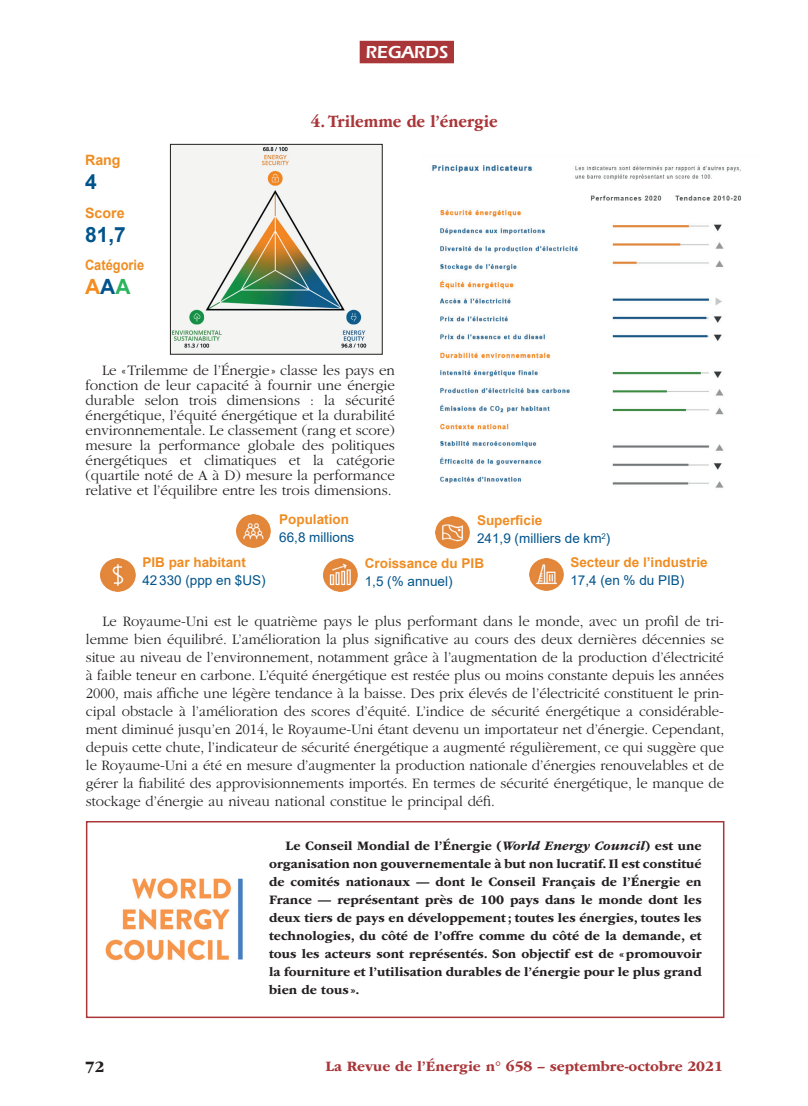
<style>
.page{position:relative;width:808px;height:1106px;background:#fff}
.page>*{position:absolute;margin:0;border:0;box-sizing:border-box;transform-origin:0 0}
.t1{font:700 21px "Arial";color:#00548b}
.t2{font:700 21px "Arial";color:#f48c1f}
.t3{font:700 18px "ITC Garamond Std";color:#a93639;scale:.9 1}
.t4{font:600 18px "ITC Eras Std";color:#fff}
.t5{font:700 16.5px "ITC Garamond Std";color:#231f20}
.t6{font:300 15px/18px "ITC Garamond Std";color:#231f20;text-align:justify}
.t7{font:700 15px "ITC Garamond Std";color:#a93639}
.t8{font:700 14.25px "Arial";color:#ef8d23}
.t9{font:700 14.25px "Arial";color:#ef8d23;scale:.9 1}
.t10{font:700 13.5px/18px "ITC Garamond Std";color:#231f20;text-align:justify}
.t11{font:13.5px/18px "Arial";color:#00548b}
.t12{font:700 13.5px "Arial";color:#ef8d23}
.s1{color:#00548b}
.s2{color:#2bb45f}
.s3{font-weight:700;color:#ef8d23}
.s4{font-style:italic}
</style>
<div class="page">
<div style="left:360px;top:41px;width:94px;height:22px;background:#a93639"></div>
<div style="left:86px;top:821px;width:638px;height:197px;border:2px solid #a93639"></div>
<img style="left:105px;top:878px;width:138px;height:83px">
<img style="left:236px;top:515px;width:34px;height:33px">
<img style="left:101px;top:558px;width:34px;height:33px">
<img style="left:530px;top:558px;width:34px;height:33px">
<img style="left:436px;top:516px;width:34px;height:32px">
<img style="left:323px;top:558px;width:34px;height:33px">
<img style="left:172px;top:146px;width:209px;height:206px">
<div style="left:170px;top:144px;width:213px;height:210px;border:1px solid #231f20"></div>
<img style="left:432px;top:165px;width:310px;height:318px">
<img style="left:592px;top:209px;width:150px;height:279px">
<p class="t4" style="left:365px;top:42px;width:84px">REGARDS</p>
<p class="t8" style="left:85px;top:150px;width:37px">Rang</p>
<h1 class="t1" style="left:85px;top:167px;width:13px">4</h1>
<p class="t8" style="left:85px;top:202px;width:41px">Score</p>
<h1 class="t1" style="left:85px;top:219px;width:42px">81,7</h1>
<p class="t9" style="left:85px;top:255px;width:67px">Catégorie</p>
<h1 class="t2" style="left:85px;top:271px;width:47px">A<span class="s1">A</span><span class="s2">A</span></h1>
<p class="t3" style="left:311px;top:111px;width:209px">4. Trilemme de l’énergie</p>
<p class="t6" style="left:86px;top:363px;width:311px;line-height:15px;text-indent:17px">Le «Trilemme de l’Énergie» classe les pays en fonction de leur capacité à fournir une énergie durable selon trois dimensions : la sécurité énergétique, l’équité énergétique et la durabilité environnementale. Le classement (rang et score) mesure la performance globale des politiques énergétiques et climatiques et la catégorie (quartile noté de A à D) mesure la performance relative et l’équilibre entre les trois dimensions.</p>
<p class="t12" style="left:279px;top:510px;width:71px">Population</p>
<p class="t11" style="left:279px;top:528px;width:77px">66,8 millions</p>
<p class="t12" style="left:142px;top:553px;width:105px">PIB par habitant</p>
<p class="t11" style="left:142px;top:571px;width:125px">42330 (ppp en $US)</p>
<p class="t11" style="left:477px;top:511px;width:135px"><span class="s3">Superficie<br></span>241,9 (milliers de km<sup>2</sup>)</p>
<p class="t12" style="left:570px;top:553px;width:139px">Secteur de l’industrie</p>
<p class="t11" style="left:570px;top:571px;width:116px">17,4 (en % du PIB)</p>
<p class="t12" style="left:365px;top:553px;width:121px">Croissance du PIB</p>
<p class="t11" style="left:365px;top:571px;width:89px">1,5 (% annuel)</p>
<p class="t6" style="left:86px;top:613px;width:640px;text-indent:16px">Le Royaume-Uni est le quatrième pays le plus performant dans le monde, avec un profil de tri&shy;lemme bien équilibré. L’amélioration la plus significative au cours des deux dernières décennies se situe au niveau de l’environnement, notamment grâce à l’augmentation de la production d’électricité à faible teneur en carbone. L’équité énergétique est restée plus ou moins constante depuis les années 2000, mais affiche une légère tendance à la baisse. Des prix élevés de l’électricité constituent le prin&shy;cipal obstacle à l’amélioration des scores d’équité. L’indice de sécurité énergétique a considérable&shy;ment diminué jusqu’en 2014, le Royaume-Uni étant devenu un importateur net d’énergie. Cependant, depuis cette chute, l’indicateur de sécurité énergétique a augmenté régulièrement, ce qui suggère que le Royaume-Uni a été en mesure d’augmenter la production nationale d’énergies renouvelables et de gérer la fiabilité des approvisionnements importés. En termes de sécurité énergétique, le manque de stockage d’énergie au niveau national constitue le principal défi.</p>
<p class="t10" style="left:269px;top:836px;width:434px;text-indent:16px">Le Conseil Mondial de l’Énergie (<span class="s4">World Energy Council</span>) est une organisation non gouvernementale à but non lucratif. Il est constitué de comités nationaux — dont le Conseil Français de l’Énergie en France — représentant près de 100 pays dans le monde dont les deux tiers de pays en développement; toutes les énergies, toutes les technologies, du côté de l’offre comme du côté de la demande, et tous les acteurs sont représentés. Son objectif est de «promouvoir la fourniture et l’utilisation durables de l’énergie pour le plus grand bien de tous ».</p>
<p class="t5" style="left:85px;top:1057px;width:21px">72</p>
<p class="t7" style="left:325px;top:1058px;width:399px">La Revue de l’Énergie n° 658 – septembre-octobre 2021</p>
</div>
